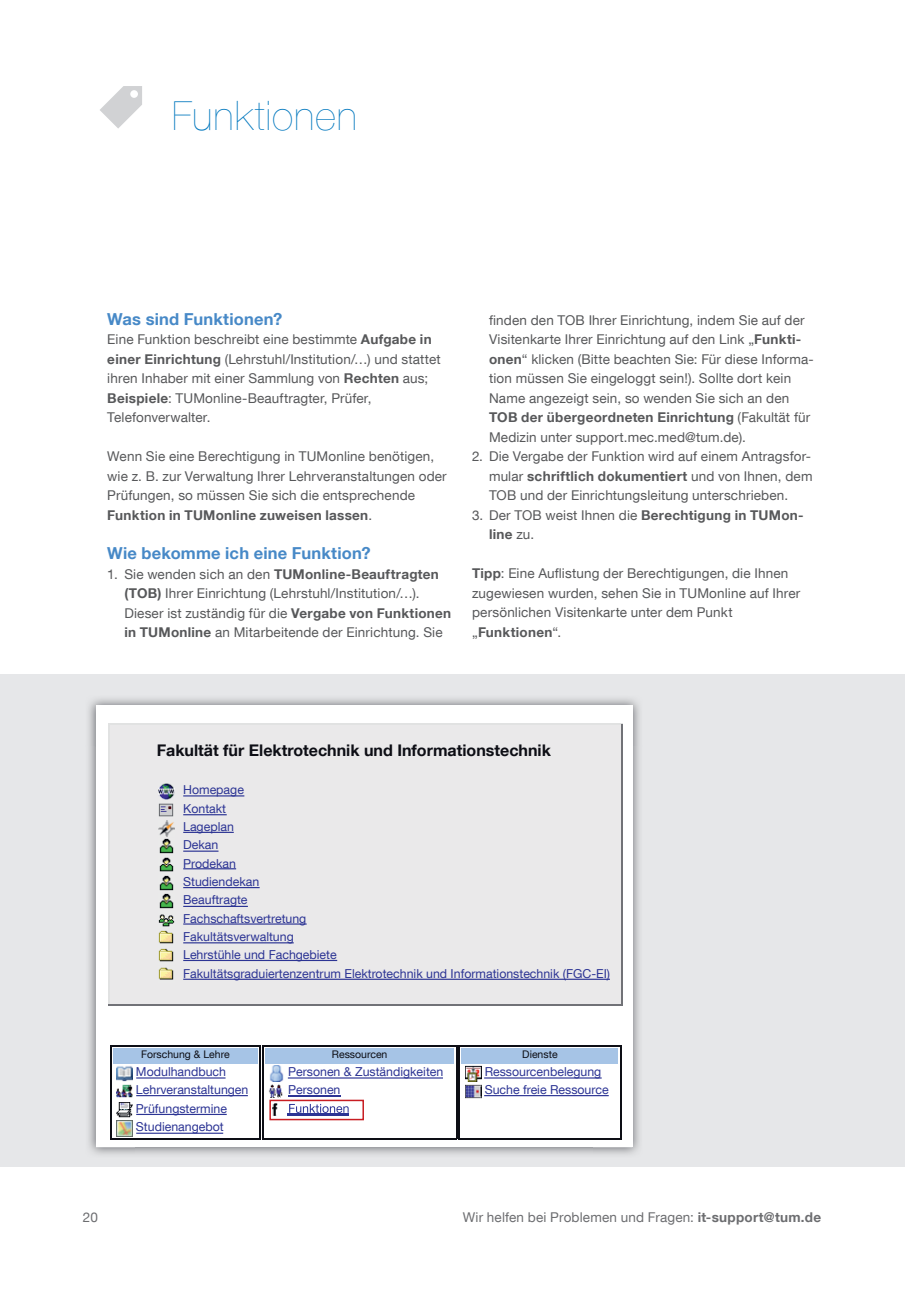
<style>
.page{position:relative;width:919px;height:1289px;background:#fff}
.page>*{position:absolute;margin:0;border:0;box-sizing:border-box;transform-origin:0 0}
.t1{font:200 40.5px "Helvetica Neue";letter-spacing:.025em;color:#0177be}
.t2{font:700 16.5px "TUM Neue Helvetica";letter-spacing:.01em;color:#4789c7}
.t3{font:700 16.05px "TUM Neue Helvetica";color:#0d0e15}
.t4{font:13.5px/19.5px "TUM Neue Helvetica";letter-spacing:.01em;color:#57585a}
.t5{font:13.5px "TUM Neue Helvetica";letter-spacing:.01em;color:#6c6d70}
.t6{font:12.3px/18.3px "TUM Neue Helvetica";color:#2c3494}
.t7{font:10.5px "TUM Neue Helvetica";color:#0d0e15}
.s1{font-weight:700}
</style>
<div class="page">
<svg style="left:100px;top:86px;width:42px;height:43px"></svg>
<div style="left:0;top:674px;width:904px;height:493px;background:#e6e7e9"></div>
<img style="left:88px;top:698px;width:552px;height:47px">
<img style="left:88px;top:745px;width:48px;height:410px">
<img style="left:592px;top:745px;width:48px;height:410px">
<div style="left:96px;top:705px;width:536px;height:442px;background:#fff"></div>
<div style="left:109px;top:725px;width:513px;height:280px;background:#eae9ea"></div>
<hr style="left:108px;top:724px;width:514px;height:1px;background:#e1e2e2">
<hr style="left:108px;top:725px;width:1px;height:280px;background:#e1e2e2">
<hr style="left:621px;top:724px;width:1px;height:280px;background:#717277">
<hr style="left:108px;top:1004px;width:514px;height:1px;background:#717277">
<hr style="left:110px;top:1045px;width:149px;height:1px;background:#0d0e15">
<hr style="left:259px;top:1045px;width:1px;height:93px;background:#0d0e15">
<hr style="left:111px;top:1138px;width:149px;height:1px;background:#0d0e15">
<hr style="left:110px;top:1046px;width:1px;height:93px;background:#0d0e15">
<div style="left:113px;top:1048px;width:144px;height:15px;background:#a6c4e6"></div>
<hr style="left:262px;top:1045px;width:194px;height:1px;background:#0d0e15">
<hr style="left:456px;top:1045px;width:1px;height:93px;background:#0d0e15">
<hr style="left:263px;top:1138px;width:194px;height:1px;background:#0d0e15">
<hr style="left:262px;top:1046px;width:1px;height:93px;background:#0d0e15">
<div style="left:265px;top:1048px;width:189px;height:15px;background:#a6c4e6"></div>
<hr style="left:459px;top:1045px;width:161px;height:1px;background:#0d0e15">
<hr style="left:620px;top:1045px;width:1px;height:93px;background:#0d0e15">
<hr style="left:460px;top:1138px;width:161px;height:1px;background:#0d0e15">
<hr style="left:459px;top:1046px;width:1px;height:93px;background:#0d0e15">
<div style="left:462px;top:1048px;width:156px;height:15px;background:#a6c4e6"></div>
<img style="left:158px;top:783px;width:16px;height:16px">
<img style="left:158px;top:803px;width:16px;height:14px">
<img style="left:158px;top:820px;width:16px;height:16px">
<img style="left:159px;top:838px;width:15px;height:16px">
<img style="left:159px;top:857px;width:15px;height:15px">
<img style="left:159px;top:875px;width:15px;height:16px">
<img style="left:159px;top:893px;width:15px;height:16px">
<img style="left:158px;top:914px;width:16px;height:13px">
<img style="left:158px;top:930px;width:16px;height:14px">
<img style="left:158px;top:948px;width:16px;height:14px">
<img style="left:158px;top:967px;width:16px;height:13px">
<img style="left:117px;top:1066px;width:15px;height:15px">
<img style="left:117px;top:1084px;width:15px;height:14px">
<img style="left:117px;top:1102px;width:15px;height:15px">
<img style="left:117px;top:1120px;width:15px;height:16px">
<img style="left:269px;top:1065px;width:15px;height:16px">
<img style="left:269px;top:1084px;width:14px;height:13px">
<img style="left:465px;top:1065px;width:16px;height:16px">
<img style="left:465px;top:1084px;width:16px;height:15px">
<hr style="left:183px;top:795px;width:61px;height:1px;background:#2c3494">
<hr style="left:183px;top:814px;width:44px;height:1px;background:#2c3494">
<hr style="left:183px;top:831px;width:51px;height:2px;background:#2c3494">
<hr style="left:183px;top:850px;width:35px;height:1px;background:#2c3494">
<hr style="left:183px;top:868px;width:53px;height:1px;background:#2c3494">
<hr style="left:183px;top:887px;width:76px;height:1px;background:#2c3494">
<hr style="left:183px;top:905px;width:65px;height:2px;background:#2c3494">
<hr style="left:183px;top:923px;width:123px;height:1px;background:#2c3494">
<hr style="left:183px;top:942px;width:111px;height:1px;background:#2c3494">
<hr style="left:183px;top:959px;width:154px;height:2px;background:#2c3494">
<hr style="left:183px;top:978px;width:427px;height:1px;background:#2c3494">
<hr style="left:136px;top:1077px;width:89px;height:1px;background:#2c3494">
<hr style="left:136px;top:1094px;width:112px;height:2px;background:#2c3494">
<hr style="left:136px;top:1113px;width:91px;height:1px;background:#2c3494">
<hr style="left:136px;top:1132px;width:87px;height:1px;background:#2c3494">
<hr style="left:288px;top:1077px;width:155px;height:1px;background:#2c3494">
<hr style="left:288px;top:1094px;width:53px;height:2px;background:#2c3494">
<hr style="left:484px;top:1077px;width:117px;height:1px;background:#2c3494">
<hr style="left:484px;top:1094px;width:124px;height:2px;background:#2c3494">
<svg style="left:269px;top:1097px;width:95px;height:24px"></svg>
<h1 class="t1" style="left:172px;top:84px;width:187px">Funktionen</h1>
<p class="t2" style="left:107px;top:308px;width:176px">Was sind Funktionen?</p>
<p class="t4" style="left:107px;top:329px;width:335px">Eine Funktion beschreibt eine bestimmte <span class="s1">Aufgabe in einer Einrichtung</span> (Lehrstuhl/Institution/…) und stattet ihren Inhaber mit einer Sammlung von <span class="s1">Rechten</span> aus; <span class="s1">Beispiele</span>: TUMonline-Beauftragter, Prüfer, Telefonverwalter.</p>
<p class="t4" style="left:107px;top:446px;width:341px">Wenn Sie eine Berechtigung in TUMonline benötigen, wie z. B. zur Verwaltung Ihrer Lehrveranstaltungen oder Prüfungen, so müssen Sie sich die entsprechende <span class="s1">Funktion in TUMonline zuweisen lassen</span>.</p>
<p class="t2" style="left:107px;top:542px;width:265px">Wie bekomme ich eine Funktion?</p>
<p class="t4" style="left:124px;top:563px;width:328px;text-indent:-17px">1. Sie wenden sich an den <span class="s1">TUMonline-Beauftragten (TOB)</span> Ihrer Einrichtung (Lehrstuhl/Institution/…).<br>Dieser ist zuständig für die <span class="s1">Vergabe von Funktionen in TUMonline</span> an Mitarbeitende der Einrichtung. Sie</p>
<p class="t4" style="left:489px;top:310px;width:326px">finden den TOB Ihrer Einrichtung, indem Sie auf der Visitenkarte Ihrer Einrichtung auf den Link „<span class="s1">Funkti&shy;onen</span>“ klicken (Bitte beachten Sie: Für diese Informa&shy;tion müssen Sie eingeloggt sein!). Sollte dort kein Name angezeigt sein, so wenden Sie sich an den <span class="s1">TOB der übergeordneten Einrichtung</span> (Fakultät für Medizin unter support.mec.med@tum.de).</p>
<p class="t4" style="left:489px;top:446px;width:325px;text-align:justify;text-indent:-17px">2. Die Vergabe der Funktion wird auf einem Antragsfor&shy;mular <span class="s1">schriftlich dokumentiert</span> und von Ihnen, dem TOB und der Einrichtungsleitung unterschrieben.</p>
<p class="t4" style="left:489px;top:505px;width:316px;text-indent:-17px">3. Der TOB weist Ihnen die <span class="s1">Berechtigung in TUMon&shy;line</span> zu.</p>
<p class="t4" style="left:472px;top:563px;width:330px"><span class="s1">Tipp</span>: Eine Auflistung der Berechtigungen, die Ihnen zugewiesen wurden, sehen Sie in TUMonline auf Ihrer persönlichen Visitenkarte unter dem Punkt „<span class="s1">Funktionen</span>“.</p>
<p class="t3" style="left:157px;top:740px;width:395px">Fakultät für Elektrotechnik und Informationstechnik</p>
<p class="t6" style="left:183px;top:780px;width:428px">Homepage<br>Kontakt<br>Lageplan<br>Dekan<br>Prodekan<br>Studiendekan<br>Beauftragte<br>Fachschaftsvertretung<br>Fakultätsverwaltung<br>Lehrstühle und Fachgebiete<br>Fakultätsgraduiertenzentrum Elektrotechnik und Informationstechnik (FGC-EI)</p>
<p class="t7" style="left:141px;top:1047px;width:90px">Forschung &amp; Lehre</p>
<p class="t6" style="left:136px;top:1062px;width:114px">Modulhandbuch<br>Lehrveranstaltungen<br>Prüfungstermine<br>Studienangebot</p>
<p class="t7" style="left:332px;top:1047px;width:57px">Ressourcen</p>
<p class="t6" style="left:288px;top:1062px;width:157px">Personen &amp; Zuständigkeiten<br>Personen</p>
<p class="t7" style="left:522px;top:1047px;width:37px">Dienste</p>
<p class="t6" style="left:484px;top:1062px;width:125px">Ressourcenbelegung<br>Suche freie Ressource</p>
<p class="t5" style="left:83px;top:1209px;width:16px">20</p>
<p class="t5" style="left:463px;top:1209px;width:360px">Wir helfen bei Problemen und Fragen: <span class="s1">it-support@tum.de</span></p>
</div>
